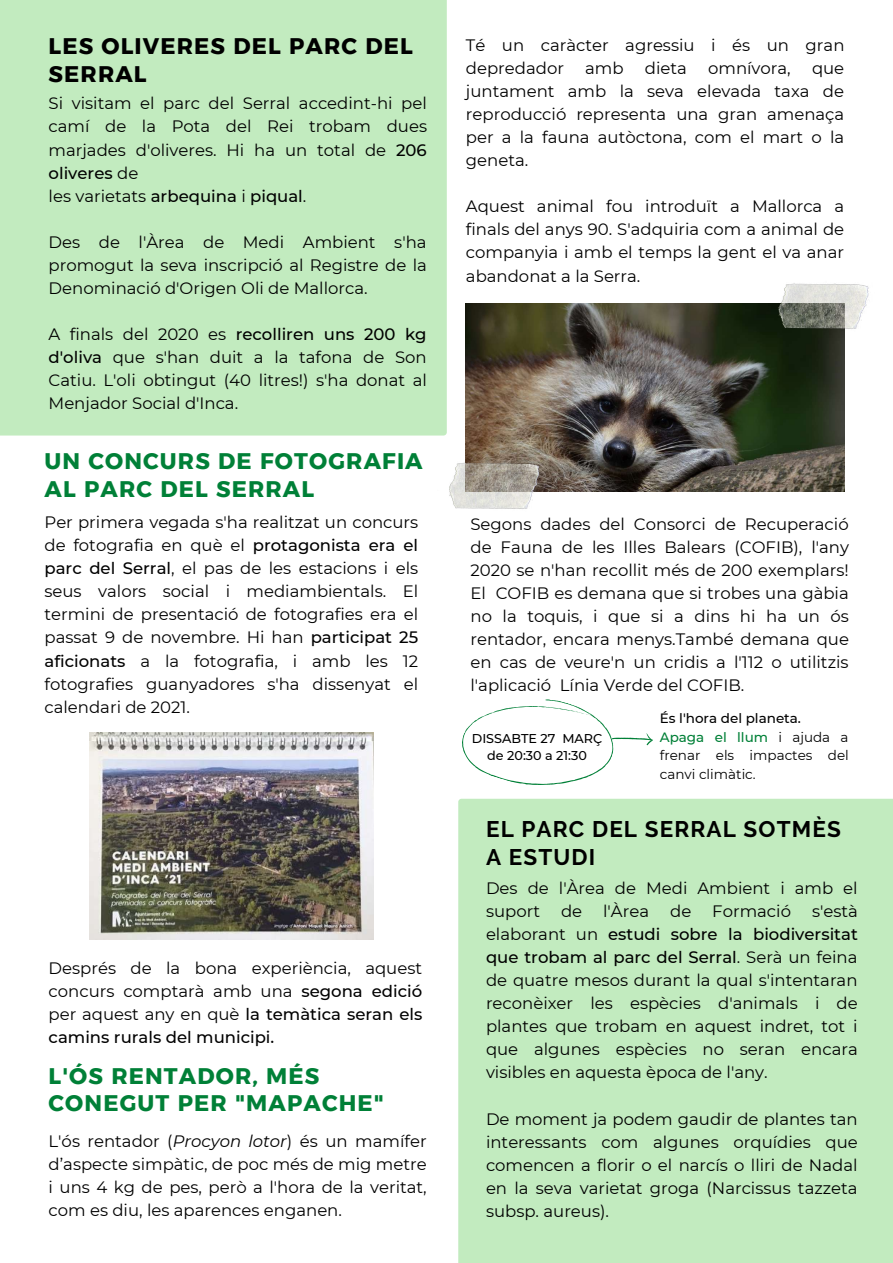
<style>
.page{position:relative;width:893px;height:1263px;background:#fff}
.page>*{position:absolute;margin:0;border:0;box-sizing:border-box;transform-origin:0 0}
.t1{font:22.5px/27.6px "Kief Montaser Bold";letter-spacing:.05em;color:#008037}
.t2{font:700 22.5px/27.6px "Raleway";letter-spacing:.05em;color:#000}
.t3{font:22.5px/27.6px "Kief Montaser Bold";letter-spacing:.05em;color:#000}
.t4{font:16.5px/23.1px "Montserrat";color:#000;text-align:justify}
.t5{font:13.5px/18.6px "Montserrat";color:#000}
.t6{font:500 12.75px/17.5px "Montserrat";color:#000;text-align:center}
.s1{font-weight:500}
.s2{font-style:italic}
.s3{font-weight:500;color:#008037}
</style>
<div class="page">
<div style="left:458px;top:799px;width:435px;height:464px;background:#c2ebbf"></div>
<div style="left:0;top:0;width:447px;height:435px;background:#c2ebbf"></div>
<img style="left:466px;top:304px;width:379px;height:188px">
<img style="left:89px;top:733px;width:285px;height:206px">
<img style="left:766px;top:283px;width:103px;height:50px">
<svg style="left:458px;top:699px;width:196px;height:109px"></svg>
<img style="left:449px;top:459px;width:97px;height:50px">
<h1 class="t3" style="left:49px;top:32px;width:366px">LES OLIVERES DEL PARC DEL<br>SERRAL</h1>
<p class="t4" style="left:49px;top:92px;width:380px;text-align:left">Si visitam el parc del Serral accedint-hi pel camí de la Pota del Rei trobam dues marjades d'oliveres. Hi ha un total de <span class="s1">206 oliveres</span> de<br>les varietats <span class="s1">arbequina</span> i <span class="s1">piqual</span>.</p>
<p class="t4" style="left:49px;top:230px;width:380px">Des de l'Àrea de Medi Ambient s'ha promogut la seva inscripció al Registre de la Denominació d'Origen Oli de Mallorca.</p>
<p class="t4" style="left:49px;top:323px;width:380px">A finals del 2020 es <span class="s1">recolliren uns 200 kg d'oliva</span> que s'han duit a la tafona de Son Catiu. L'oli obtingut (40 litres!) s'ha donat al Menjador Social d'Inca.</p>
<h1 class="t1" style="left:44px;top:447px;width:380px">UN CONCURS DE FOTOGRAFIA<br>AL PARC DEL SERRAL</h1>
<p class="t4" style="left:44px;top:511px;width:375px">Per primera vegada s'ha realitzat un concurs de fotografia en què el <span class="s1">protagonista era el parc del Serral</span>, el pas de les estacions i els seus valors social i mediambientals. El termini de presentació de fotografies era el passat 9 de novembre. Hi han <span class="s1">participat 25 aficionats</span> a la fotografia, i amb les 12 fotografies guanyadores s'ha dissenyat el calendari de 2021.</p>
<p class="t4" style="left:49px;top:957px;width:375px">Després de la bona experiència, aquest concurs comptarà amb una <span class="s1">segona edició </span>per aquest any en què <span class="s1">la temàtica seran els camins rurals del municipi.</span></p>
<h1 class="t1" style="left:49px;top:1062px;width:337px">L'ÓS RENTADOR, MÉS<br>CONEGUT PER "MAPACHE"</h1>
<p class="t4" style="left:49px;top:1129px;width:380px">L'ós rentador (<span class="s2">Procyon lotor</span>) és un mamífer d’aspecte simpàtic, de poc més de mig metre i uns 4 kg de pes, però a l'hora de la veritat, com es diu, les aparences enganen.</p>
<p class="t4" style="left:466px;top:33px;width:380px">Té un caràcter agressiu i és un gran depredador</p>
<p class="t4" style="left:585px;top:56px;width:40px">amb</p>
<p class="t4" style="left:645px;top:56px;width:44px">dieta</p>
<p class="t4" style="left:708px;top:56px;width:84px">omnívora,</p>
<p class="t4" style="left:466px;top:56px;width:380px;text-indent:346px">que juntament amb la seva elevada taxa de reproducció representa una gran amenaça per a la fauna autòctona, com el mart o la geneta.</p>
<p class="t4" style="left:466px;top:195px;width:380px">Aquest animal fou introduït a Mallorca a finals del anys 90. S'adquiria com a animal de companyia i amb el temps la gent el va anar abandonat a la Serra.</p>
<p class="t4" style="left:470px;top:512px;width:380px">Segons dades del Consorci de Recuperació de Fauna de les Illes Balears (COFIB), l'any 2020 se n'han recollit més de 200 exemplars!<br>El COFIB es demana que si trobes una gàbia no la toquis, i que si a dins hi ha un ós rentador, encara menys.També demana que en cas de veure'n un cridis a l'112 o utilitzis l'aplicació Línia Verde del COFIB.</p>
<p class="t6" style="left:472px;top:729px;width:132px">DISSABTE 27 MARÇ de 20:30 a 21:30</p>
<p class="t5" style="left:660px;top:709px;width:191px"><span class="s1">És l'hora del planeta.<br></span><span class="s3">Apaga el llum</span> i ajuda a frenar els impactes del canvi climàtic.</p>
<h1 class="t2" style="left:486px;top:816px;width:356px">EL PARC DEL SERRAL SOTMÈS<br>A ESTUDI</h1>
<p class="t4" style="left:486px;top:876px;width:373px">Des de l'Àrea de Medi Ambient i amb el suport</p>
<p class="t4" style="left:561px;top:899px;width:23px">de</p>
<p class="t4" style="left:603px;top:899px;width:47px">l'Àrea</p>
<p class="t4" style="left:670px;top:899px;width:23px">de</p>
<p class="t4" style="left:712px;top:899px;width:80px">Formació</p>
<p class="t4" style="left:486px;top:899px;width:373px;text-indent:326px">s'està elaborant un <span class="s1">estudi sobre la biodiversitat que trobam al parc del Serral</span>. Serà un feina de quatre mesos durant la qual s'intentaran reconèixer les espècies d'animals i de plantes que trobam en aquest indret, tot i que algunes espècies no seran encara visibles en aquesta època de l'any.</p>
<p class="t4" style="left:486px;top:1107px;width:373px">De moment ja podem gaudir de plantes tan interessants com algunes orquídies que comencen a florir o el narcís o lliri de Nadal en la seva varietat groga (Narcissus tazzeta subsp. aureus).</p>
</div>
